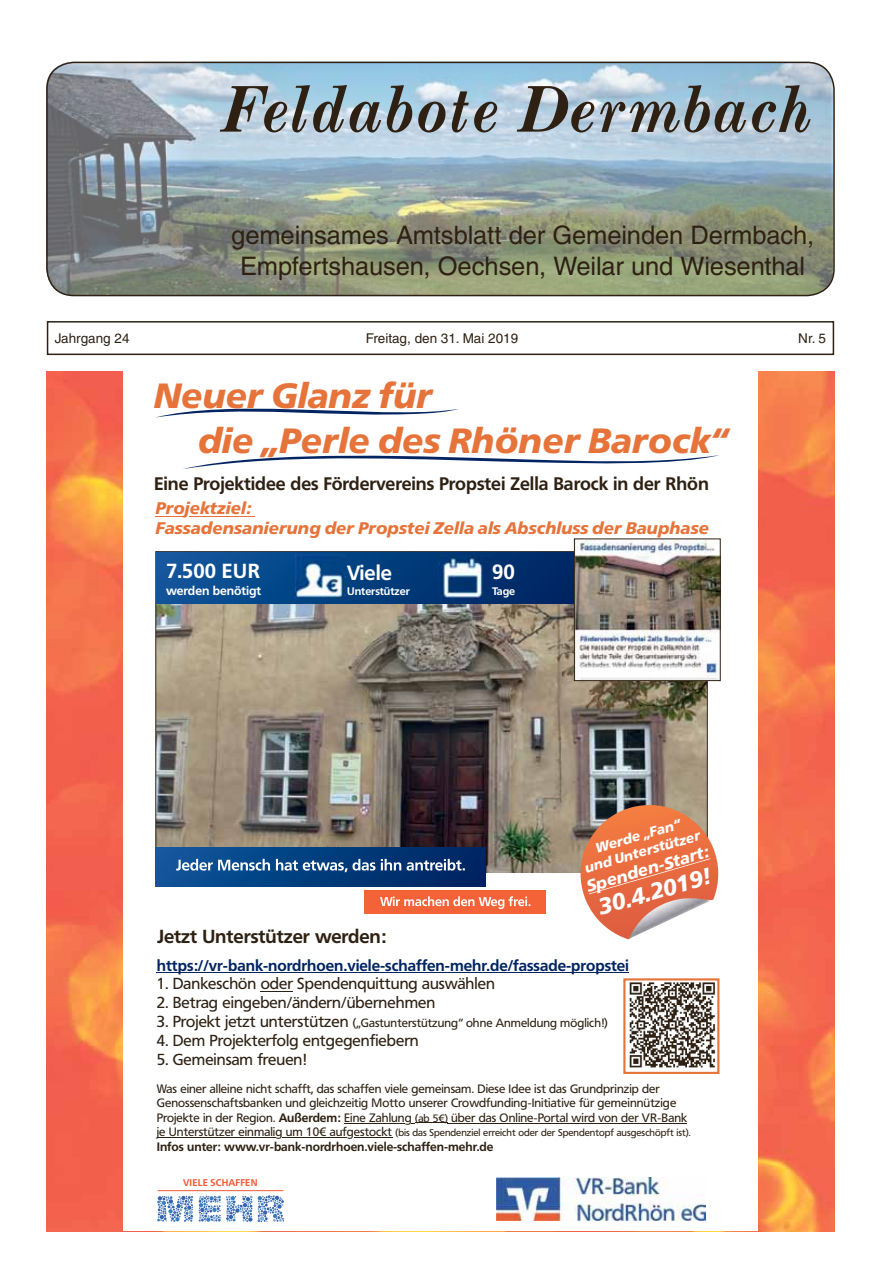
<style>
.page{position:relative;width:881px;height:1263px;background:#fff}
.page>*{position:absolute;margin:0;border:0;box-sizing:border-box;transform-origin:0 0}
.t1{font:italic 700 67.5px "Modern";letter-spacing:.03em;color:#2e2113}
.t2{font:italic 700 34.65px/45px "Cydqdk Frutiger VR";color:#e6743a}
.t3{font:25.5px/30.6px "Helvetica LT";letter-spacing:-.005em;color:#2e2113;text-align:center}
.t4{font:italic 700 22.65px "Cydqdk Frutiger VR";color:#fff}
.t5{font:700 20.4px "Nbxtvm Frutiger VR";color:#fff}
.t6{font:700 20.25px "Nbxtvm Frutiger VR";letter-spacing:.02em;color:#fff}
.t7{font:700 18.75px "Nbxtvm Frutiger VR";color:#2e2113}
.t8{font:700 18px "Nbxtvm Frutiger VR";color:#2e2113}
.t9{font:italic 700 16.65px/20.2px "Cydqdk Frutiger VR";color:#e6743a}
.t10{font:italic 700 16.2px "Cydqdk Frutiger VR";color:#fff}
.t11{font:15.75px "Phvrjl Frutiger VR";color:#2e2113}
.t12{font:700 15.45px "Nbxtvm Frutiger VR";color:#002462}
.t13{font:13.5px "Helvetica LT";color:#2e2113}
.t14{font:italic 700 13.5px/16.5px "Cydqdk Frutiger VR";color:#fff;text-align:center}
.t15{font:700 12.3px "Nbxtvm Frutiger VR";color:#fff}
.t16{font:12px/14.5px "Phvrjl Frutiger VR";color:#2e2113}
.t17{font:700 12px "Nbxtvm Frutiger VR";color:#2e2113}
.t18{font:11.85px "Phvrjl Frutiger VR";color:#2e2113}
.t19{font:700 10.8px "Nbxtvm Frutiger VR";color:#fff}
.t20{font:9.75px "Phvrjl Frutiger VR";color:#2e2113}
.t21{font:700 9.75px "Nbxtvm Frutiger VR";letter-spacing:.02em;color:#f35d38}
.s1{font-size:15.75px}
.s2{font-family:"Nbxtvm Frutiger VR";font-weight:700}
.s3{font-size:10.5px}
.s4{font-size:12px}
</style>
<div class="page">
<img style="left:47px;top:371px;width:786px;height:860px">
<div style="left:47px;top:321px;width:786px;height:34px;border:2px solid #2e2113"></div>
<div style="left:123px;top:371px;width:634px;height:860px;background:#fff"></div>
<img style="left:629px;top:979px;width:91px;height:95px">
<img style="left:157px;top:604px;width:548px;height:269px">
<hr style="left:344px;top:1123px;width:60px;height:1px;background:#2e2113">
<hr style="left:415px;top:1122px;width:32px;height:1px;background:#2e2113">
<hr style="left:447px;top:1123px;width:194px;height:1px;background:#2e2113">
<svg style="left:641px;top:1123px;width:16px;height:1px"></svg>
<hr style="left:657px;top:1123px;width:30px;height:1px;background:#2e2113">
<hr style="left:157px;top:1137px;width:118px;height:1px;background:#2e2113">
<hr style="left:282px;top:1137px;width:65px;height:1px;background:#2e2113">
<hr style="left:354px;top:1137px;width:38px;height:1px;background:#2e2113">
<svg style="left:156px;top:552px;width:418px;height:52px;background:#043f7f"></svg>
<img style="left:438px;top:555px;width:51px;height:46px">
<img style="left:296px;top:555px;width:49px;height:44px">
<hr style="left:155px;top:516px;width:30px;height:1px;background:#e6743a">
<hr style="left:190px;top:516px;width:65px;height:1px;background:#e6743a">
<div style="left:155px;top:847px;width:331px;height:39px;background:linear-gradient(to right,#0c579b,#00235f)"></div>
<svg style="left:176px;top:859px;width:288px;height:13px"></svg>
<div style="left:364px;top:890px;width:182px;height:24px;background:#f46238"></div>
<svg style="left:380px;top:896px;width:150px;height:13px"></svg>
<hr style="left:157px;top:972px;width:471px;height:1px;background:#002462">
<hr style="left:260px;top:991px;width:33px;height:1px;background:#2e2113">
<img style="left:576px;top:541px;width:142px;height:138px">
<div style="left:574px;top:539px;width:146px;height:142px;border:1px solid #2e2113"></div>
<svg style="left:580px;top:805px;width:138px;height:135px"></svg>
<svg style="left:155px;top:408px;width:303px;height:10px"></svg>
<svg style="left:183px;top:455px;width:536px;height:14px"></svg>
<hr style="left:158px;top:1190px;width:125px;height:1px;background:#f35d38">
<svg style="left:157px;top:1195px;width:127px;height:27px"></svg>
<img style="left:496px;top:1177px;width:209px;height:43px">
<div style="left:623px;top:978px;width:96px;height:96px;border:2px solid #e6743a"></div>
<img style="left:46px;top:62px;width:787px;height:234px">
<div style="left:46px;top:62px;width:788px;height:234px;border:2px solid #2e2113;border-radius:27px"></div>
<h1 class="t1" style="left:218px;top:70px;width:597px">Feldabote Dermbach</h1>
<h3 class="t3" style="left:231px;top:220px;width:584px">gemeinsames Amtsblatt der Gemeinden Dermbach,<br>Empfertshausen, Oechsen, Weilar und Wiesenthal</h3>
<p class="t13" style="left:55px;top:331px;width:76px">Jahrgang 24</p>
<p class="t13" style="left:365px;top:331px;width:154px">Freitag, den 31. Mai 2019</p>
<p class="t13" style="left:798px;top:331px;width:29px">Nr. 5</p>
<h2 class="t2" style="left:198px;top:373px;width:531px;text-indent:-44px">Neuer Glanz für<br>die „Perle des Rhöner Barock“</h2>
<h3 class="t8" style="left:154px;top:473px;width:556px">Eine Projektidee des Fördervereins Propstei Zella Barock in der Rhön</h3>
<h3 class="t9" style="left:155px;top:498px;width:555px">Projektziel:<br>Fassadensanierung der Propstei Zella als Abschluss der Bauphase</h3>
<h3 class="t6" style="left:166px;top:559px;width:95px">7.500 EUR</h3>
<p class="t15" style="left:166px;top:583px;width:96px">werden benötigt</p>
<h3 class="t5" style="left:347px;top:560px;width:46px">Viele</h3>
<p class="t19" style="left:347px;top:585px;width:64px">Unterstützer</p>
<h3 class="t5" style="left:492px;top:560px;width:24px">90</h3>
<p class="t19" style="left:492px;top:584px;width:25px">Tage</p>
<h3 class="t7" style="left:157px;top:925px;width:231px">Jetzt Unterstützer werden:</h3>
<p class="t14" style="left:578px;top:844px;width:121px;rotate:-16deg">Werde „Fan“<br>und Unterstützer</p>
<h3 class="t10" style="left:584px;top:877px;width:128px;rotate:-16deg">Spenden-Start:</h3>
<h3 class="t4" style="left:595px;top:894px;width:116px;rotate:-16deg">30.4.2019!</h3>
<p class="t12" style="left:157px;top:956px;width:473px">https://vr-bank-nordrhoen.viele-schaffen-mehr.de/fassade-propstei</p>
<h3 class="t11" style="left:157px;top:975px;width:339px">1. Dankeschön oder Spendenquittung auswählen</h3>
<h3 class="t11" style="left:157px;top:993px;width:280px">2. Betrag eingeben/ändern/übernehmen</h3>
<p class="t18" style="left:157px;top:1016px;width:452px"><span class="s1">3. Projekt jetzt unterstützen</span> („Gastunterstützung“ ohne Anmeldung möglich!)</p>
<h3 class="t11" style="left:157px;top:1031px;width:263px">4. Dem Projekterfolg entgegenfiebern</h3>
<h3 class="t11" style="left:157px;top:1050px;width:151px">5. Gemeinsam freuen!</h3>
<p class="t16" style="left:157px;top:1081px;width:532px">Was einer alleine nicht schafft, das schaffen viele gemeinsam. Diese Idee ist das Grundprinzip der<br>Genossenschaftsbanken und gleichzeitig Motto unserer Crowdfunding-Initiative für gemeinnützige<br>Projekte in der Region. <span class="s2">Außerdem:</span> Eine Zahlung <span class="s3">(ab 5€)</span> über das Online-Portal wird von der VR-Bank</p>
<p class="t17" style="left:157px;top:1139px;width:338px">Infos unter: www.vr-bank-nordrhoen.viele-schaffen-mehr.de</p>
<p class="t20" style="left:157px;top:1127px;width:535px"><span class="s4">je Unterstützer einmalig um 10€ aufgestockt</span> (bis das Spendenziel erreicht oder der Spendentopf ausgeschöpft ist).</p>
<p class="t21" style="left:183px;top:1176px;width:76px">VIELE SCHAFFEN</p>
</div>
